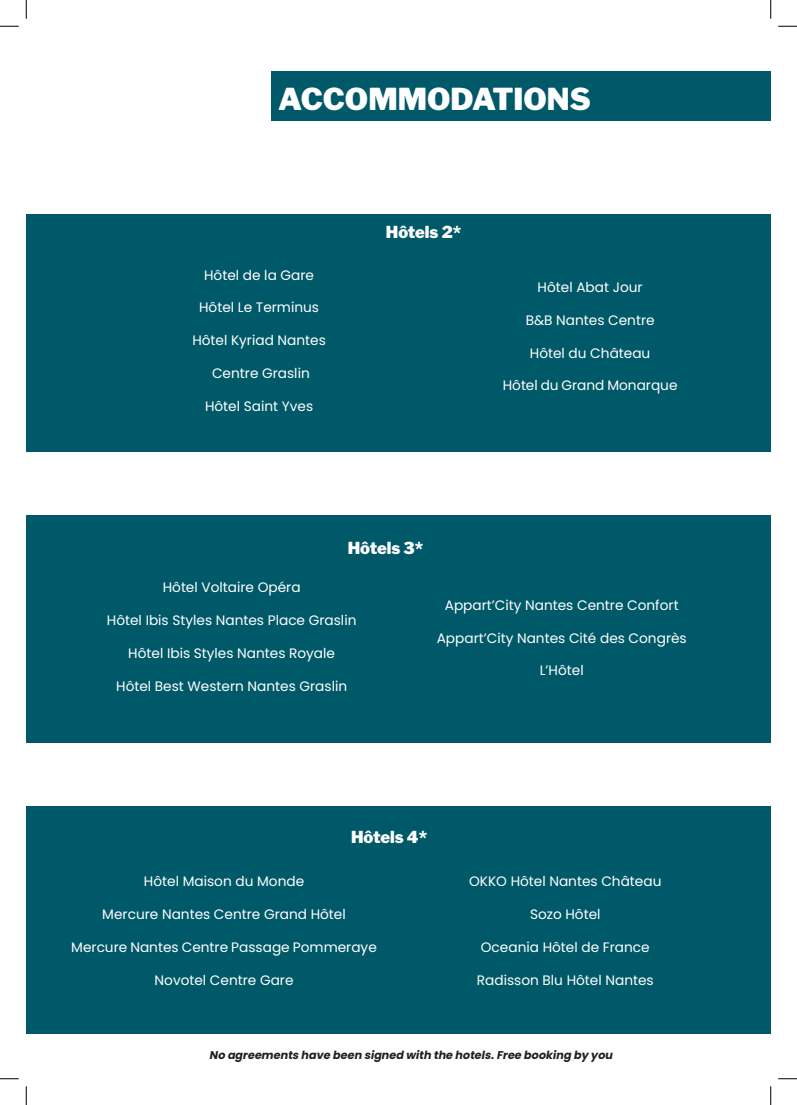
<style>
.page{position:relative;width:797px;height:1105px;background:#fff}
.page>*{position:absolute;margin:0;border:0;box-sizing:border-box;transform-origin:0 0}
.t1{font:900 30px "Libre Franklin";color:#fff}
.t2{font:900 16.38px "Libre Franklin";color:#fff}
.t3{font:13.62px "Poppins";color:#fff}
.t4{font:italic 700 11.25px "Poppins";color:#231f20}
</style>
<div class="page">
<div style="left:26px;top:214px;width:744px;height:237px;background:#005968"></div>
<div style="left:271px;top:71px;width:499px;height:50px;background:#005968"></div>
<div style="left:26px;top:515px;width:744px;height:227px;background:#005968"></div>
<div style="left:26px;top:806px;width:744px;height:228px;background:#005968"></div>
<svg style="left:0;top:25px;width:19px;height:2px"></svg>
<svg style="left:778px;top:25px;width:19px;height:2px"></svg>
<svg style="left:0;top:1078px;width:19px;height:1px"></svg>
<svg style="left:778px;top:1078px;width:19px;height:1px"></svg>
<svg style="left:25px;top:0;width:2px;height:19px"></svg>
<svg style="left:25px;top:1086px;width:2px;height:19px"></svg>
<svg style="left:770px;top:0;width:1px;height:19px"></svg>
<svg style="left:770px;top:1086px;width:1px;height:19px"></svg>
<p class="t1" style="left:278px;top:81px;width:314px">ACCOMMODATIONS</p>
<p class="t3" style="left:204px;top:267px;width:111px">Hôtel de la Gare</p>
<p class="t3" style="left:199px;top:300px;width:121px">Hôtel Le Terminus</p>
<p class="t3" style="left:192px;top:332px;width:135px">Hôtel Kyriad Nantes</p>
<p class="t3" style="left:212px;top:365px;width:99px">Centre Graslin</p>
<p class="t3" style="left:205px;top:398px;width:110px">Hôtel Saint Yves</p>
<p class="t2" style="left:386px;top:222px;width:77px">Hôtels 2*</p>
<p class="t3" style="left:537px;top:279px;width:106px">Hôtel Abat Jour</p>
<p class="t3" style="left:525px;top:312px;width:130px">B&amp;B Nantes Centre</p>
<p class="t3" style="left:530px;top:345px;width:122px">Hôtel du Château</p>
<p class="t3" style="left:503px;top:378px;width:176px">Hôtel du Grand Monarque</p>
<p class="t2" style="left:348px;top:538px;width:77px">Hôtels 3*</p>
<p class="t3" style="left:163px;top:580px;width:139px">Hôtel Voltaire Opéra</p>
<p class="t3" style="left:107px;top:612px;width:251px">Hôtel Ibis Styles Nantes Place Graslin</p>
<p class="t3" style="left:128px;top:645px;width:208px">Hôtel Ibis Styles Nantes Royale</p>
<p class="t3" style="left:116px;top:678px;width:232px">Hôtel Best Western Nantes Graslin</p>
<p class="t3" style="left:445px;top:597px;width:235px">Appart’City Nantes Centre Confort</p>
<p class="t3" style="left:436px;top:630px;width:251px">Appart’City Nantes Cité des Congrès</p>
<p class="t3" style="left:539px;top:663px;width:45px">L’Hôtel</p>
<p class="t2" style="left:351px;top:827px;width:78px">Hôtels 4*</p>
<p class="t3" style="left:144px;top:873px;width:162px">Hôtel Maison du Monde</p>
<p class="t3" style="left:102px;top:906px;width:245px">Mercure Nantes Centre Grand Hôtel</p>
<p class="t3" style="left:71px;top:939px;width:307px">Mercure Nantes Centre Passage Pommeraye</p>
<p class="t3" style="left:155px;top:972px;width:140px">Novotel Centre Gare</p>
<p class="t3" style="left:469px;top:873px;width:194px">OKKO Hôtel Nantes Château</p>
<p class="t3" style="left:530px;top:906px;width:72px">Sozo Hôtel</p>
<p class="t3" style="left:481px;top:939px;width:170px">Oceania Hôtel de France</p>
<p class="t3" style="left:477px;top:972px;width:178px">Radisson Blu Hôtel Nantes</p>
<p class="t4" style="left:209px;top:1048px;width:408px">No agreementshave been signed with the hotels.Free booking by you</p>
</div>
